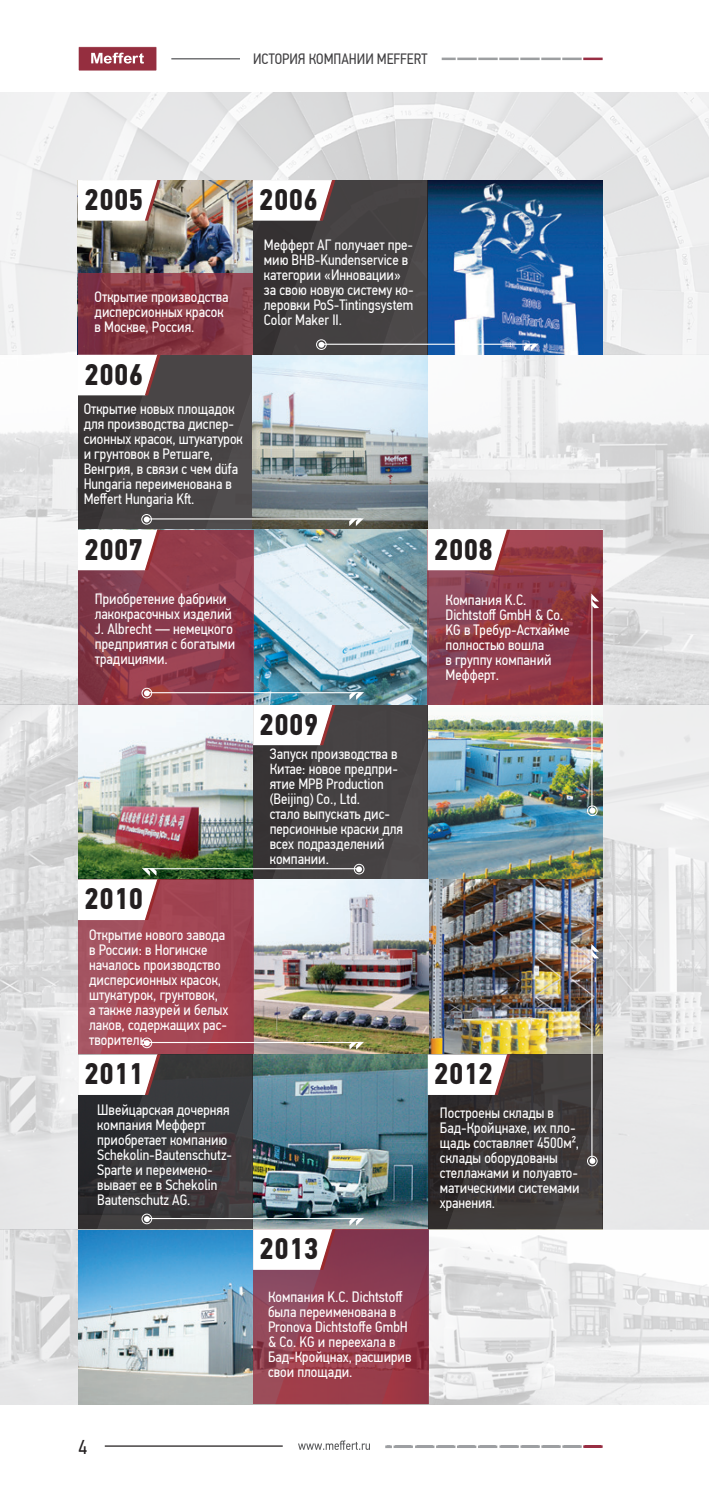
<style>
.page{position:relative;width:709px;height:1489px;background:#fff}
.page>*{position:absolute;margin:0;border:0;box-sizing:border-box;transform-origin:0 0}
.t1{font:700 30px "PF Din Text Cond Pro";color:#231f20}
.t2{font:20px "PF Din Text Cond Pro";color:#231f20}
.t3{font:15px/15px "PF Din Text Cond Pro";color:#fff}
.t4{font:15px "PF Din Text Cond Pro";color:#414042}
</style>
<div class="page">
<svg style="left:298px;top:1440px;width:72px;height:9px"></svg>
<hr style="left:105px;top:1445px;width:178px;height:1px;background:#231f20">
<svg style="left:386px;top:1445px;width:215px;height:2px"></svg>
<img style="left:0;top:1229px;width:354px;height:175px">
<img style="left:0;top:92px;width:709px;height:1137px">
<div style="left:78px;top:47px;width:79px;height:24px;background:#952e3f"></div>
<div style="left:78px;top:46px;width:79px;height:25px;border:1px solid #fff"></div>
<svg style="left:91px;top:53px;width:53px;height:11px"></svg>
<hr style="left:171px;top:58px;width:69px;height:1px;background:#57585a">
<svg style="left:441px;top:58px;width:161px;height:2px"></svg>
<img style="left:602px;top:1229px;width:107px;height:174px">
<img style="left:78px;top:180px;width:524px;height:1223px">
<hr style="left:149px;top:1217px;width:212px;height:1px;background:#fff">
<p class="t4" style="left:253px;top:50px;width:176px">ИСТОРИЯ КОМПАНИИ MEFFERT</p>
<h1 class="t1" style="left:84px;top:181px;width:60px">2005</h1>
<p class="t3" style="left:95px;top:290px;width:135px">Открытие производства дисперсионных красок в Москве, Россия.</p>
<h1 class="t1" style="left:84px;top:356px;width:60px">2006</h1>
<p class="t3" style="left:84px;top:401px;width:161px">Открытие новых площадок для производства диспер&shy;сионных красок, штукатурок и грунтовок в Ретшаге,<br>Венгрия, в связи с чем düfa<br>Hungaria переименована в<br>Meffert Hungaria Kft.</p>
<h1 class="t1" style="left:84px;top:531px;width:60px">2007</h1>
<p class="t3" style="left:95px;top:591px;width:142px">Приобретение фабрики лакокрасочных изделий<br>J. Albrecht — немецкого предприятия с богатыми традициями.</p>
<h1 class="t1" style="left:259px;top:181px;width:60px">2006</h1>
<p class="t3" style="left:264px;top:237px;width:151px">Мефферт АГ получает пре&shy;мию BHB-Kundenservice в категории «Инновации» за свою новую систему ко&shy;леровки PoS-Tintingsystem<br>Color Maker II.</p>
<h1 class="t1" style="left:84px;top:880px;width:60px">2010</h1>
<p class="t3" style="left:89px;top:927px;width:141px">Открытие нового завода в России: в Ногинске началось производство дисперсионных красок, штукатурок, грунтовок,<br>а также лазурей и белых лаков, содержащих рас&shy;творитель.</p>
<h1 class="t1" style="left:259px;top:706px;width:60px">2009</h1>
<p class="t3" style="left:270px;top:746px;width:135px">Запуск производства в<br>Китае: новое предпри&shy;ятие MPB Production (Beijing) Co., Ltd.<br>стало выпускать дис&shy;персионные краски для всех подразделений компании.</p>
<h1 class="t1" style="left:434px;top:531px;width:60px">2008</h1>
<p class="t3" style="left:445px;top:592px;width:126px">Компания K.C.<br>Dichtstoff GmbH &amp; Co.<br>KG в Требур-Астхайме полностью вошла<br>в группу компаний<br>Мефферт.</p>
<h1 class="t1" style="left:84px;top:1055px;width:60px">2011</h1>
<h1 class="t1" style="left:434px;top:1055px;width:60px">2012</h1>
<p class="t3" style="left:97px;top:1101px;width:136px">Швейцарская дочерняя компания Мефферт приобретает компанию<br>Schekolin-Bautenschutz-<br>Sparte и переимено&shy;вывает ее в Schekolin<br>Bautenschutz AG.</p>
<p class="t3" style="left:440px;top:1105px;width:141px">Построены склады в<br>Бад-Кройцнахе, их пло&shy;щадь составляет 4500м², склады оборудованы стеллажами и полуавто&shy;матическими системами хранения.</p>
<h1 class="t1" style="left:259px;top:1230px;width:60px">2013</h1>
<h2 class="t2" style="left:78px;top:1434px;width:10px">4</h2>
<p class="t3" style="left:268px;top:1289px;width:145px">Компания K.C. Dichtstoff была переименована в<br>Pronova Dichtstoffe GmbH &amp; Co. KG и переехала в<br>Бад-Кройцнах, расширив свои площади.</p>
</div>
